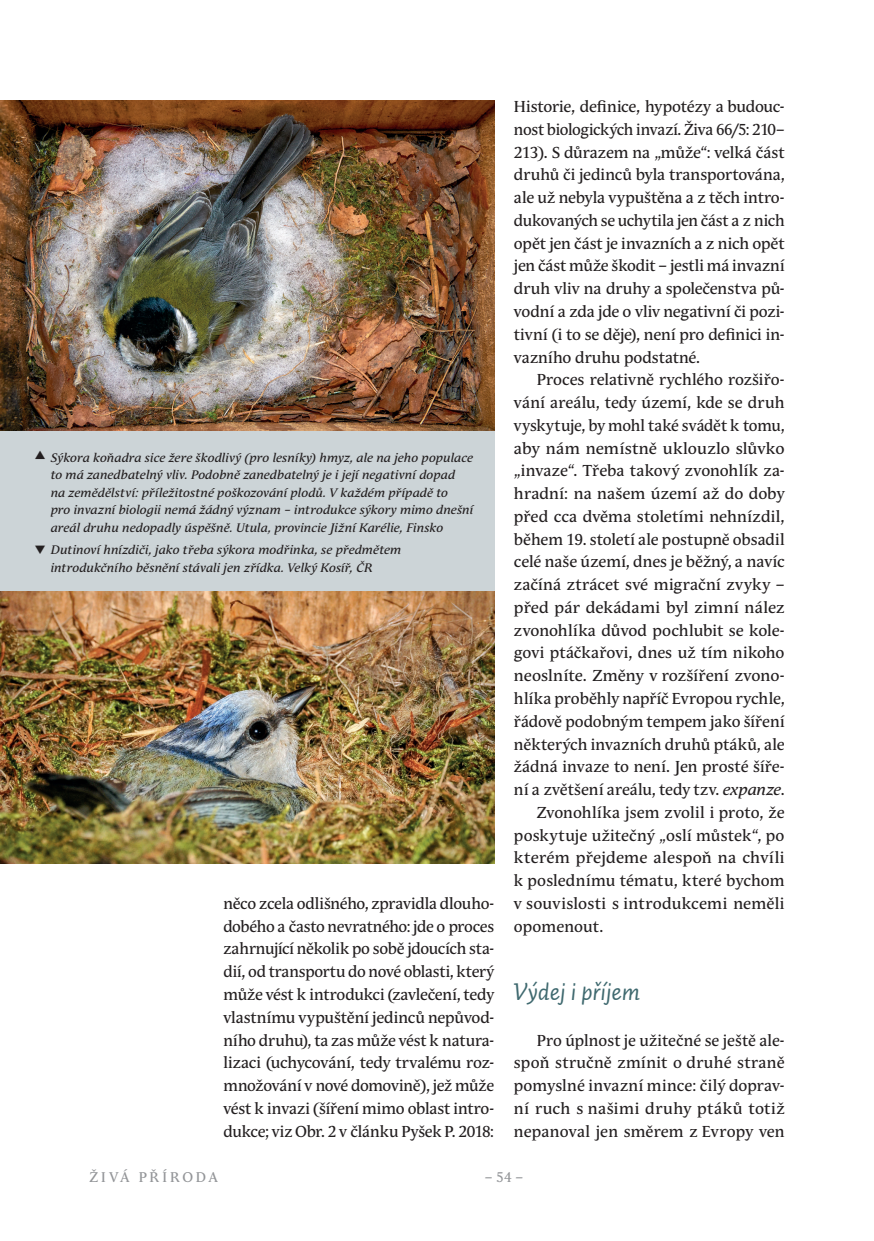
<style>
.page{position:relative;width:874px;height:1241px;background:#fff}
.page>*{position:absolute;margin:0;border:0;box-sizing:border-box;transform-origin:0 0}
.podnadpis{font:24.5px "Auto 2 Italic LF";letter-spacing:.005em;color:#3f696f}
.text{font:15.75px/22.8px "Andulka Text Pro";letter-spacing:.005em;color:#231f20;text-align:justify}
.téma{font:14px "Andulka Text Pro";letter-spacing:.195em;color:#939598}
.popiska{font:italic 12.25px/17.5px "Andulka Text Pro";letter-spacing:.005em;color:#231f20}
.s1{font-style:italic}
</style>
<div class="page">
<img style="left:0;top:100px;width:494px;height:331px">
<img style="left:0;top:590px;width:494px;height:273px">
<div style="left:0;top:431px;width:494px;height:159px;background:#ccd4d7"></div>
<p class="popiska" style="left:51px;top:448px;width:424px">Sýkora koňadra sice žere škodlivý (pro lesníky) hmyz, ale na jeho populace to má zanedbatelný vliv. Podobně zanedbatelný je i její negativní dopad<br>na zemědělství: příležitostné poškozování plodů. V každém případě to<br>pro invazní biologii nemá žádný význam – introdukce sýkory mimo dnešní areál druhu nedopadly úspěšně. Utula, provincie Jižní Karélie, Finsko</p>
<p class="popiska" style="left:51px;top:541px;width:352px">Dutinoví hnízdiči, jako třeba sýkora modřinka, se předmětem introdukčního běsnění stávali jen zřídka. Velký Kosíř, ČR</p>
<p class="text" style="left:223px;top:892px;width:272px">něco zcela odlišného, zpravidla dlouho&shy;dobého a často nevratného: jde o proces zahrnující několik po sobě jdoucích sta&shy;dií, od transportu do nové oblasti, který může vést k introdukci (zavlečení, tedy vlastnímu vypuštění jedinců nepůvod&shy;ního druhu), ta zas může vést k natura&shy;lizaci (uchycování, tedy trvalému roz&shy;množování v nové domovině), jež může vést k invazi (šíření mimo oblast intro&shy;dukce; viz Obr. 2 v článku Pyšek P. 2018:</p>
<p class="text" style="left:513px;top:95px;width:272px">Historie, definice, hypotézy a budouc&shy;nost biologických invazí. Živa 66/5: 210– 213). S důrazem na „může“: velká část druhů či jedinců byla transportována, ale už nebyla vypuštěna a z těch intro&shy;dukovaných se uchytila jen část a z nich opět jen část je invazních a z nich opět jen část může škodit – jestli má invazní druh vliv na druhy a společenstva pů&shy;vodní a zda jde o vliv negativní či pozi&shy;tivní (i to se děje), není pro definici in&shy;vazního druhu podstatné.</p>
<p class="text" style="left:513px;top:368px;width:272px;text-indent:23px">Proces relativně rychlého rozšiřo&shy;vání areálu, tedy území, kde se druh vyskytuje, by mohl také svádět k tomu, aby nám nemístně uklouzlo slůvko „invaze“. Třeba takový zvonohlík za&shy;hradní: na našem území až do doby před cca dvěma stoletími nehnízdil, během 19. století ale postupně obsadil celé naše území, dnes je běžný, a navíc začíná ztrácet své migrační zvyky – před pár dekádami byl zimní nález zvonohlíka důvod pochlubit se kole&shy;govi ptáčkařovi, dnes už tím nikoho neoslníte. Změny v rozšíření zvono&shy;hlíka proběhly napříč Evropou rychle, řádově podobným tempem jako šíření některých invazních druhů ptáků, ale žádná invaze to není. Jen prosté šíře&shy;ní a zvětšení areálu, tedy tzv. <span class="s1">expanze</span>.</p>
<p class="text" style="left:513px;top:801px;width:272px;text-indent:23px">Zvonohlíka jsem zvolil i proto, že poskytuje užitečný „oslí můstek“, po kterém přejdeme alespoň na chvíli k poslednímu tématu, které bychom v souvislosti s introdukcemi neměli opomenout.</p>
<p class="podnadpis" style="left:513px;top:975px;width:128px">Výdej i příjem</p>
<p class="text" style="left:513px;top:1028px;width:272px;text-indent:23px">Pro úplnost je užitečné se ještě ale&shy;spoň stručně zmínit o druhé straně pomyslné invazní mince: čilý doprav&shy;ní ruch s našimi druhy ptáků totiž nepanoval jen směrem z Evropy ven</p>
<p class="téma" style="left:89px;top:1168px;width:130px">ŽIVÁ PŘÍRODA</p>
<p class="téma" style="left:484px;top:1168px;width:40px">– 54 –</p>
</div>
